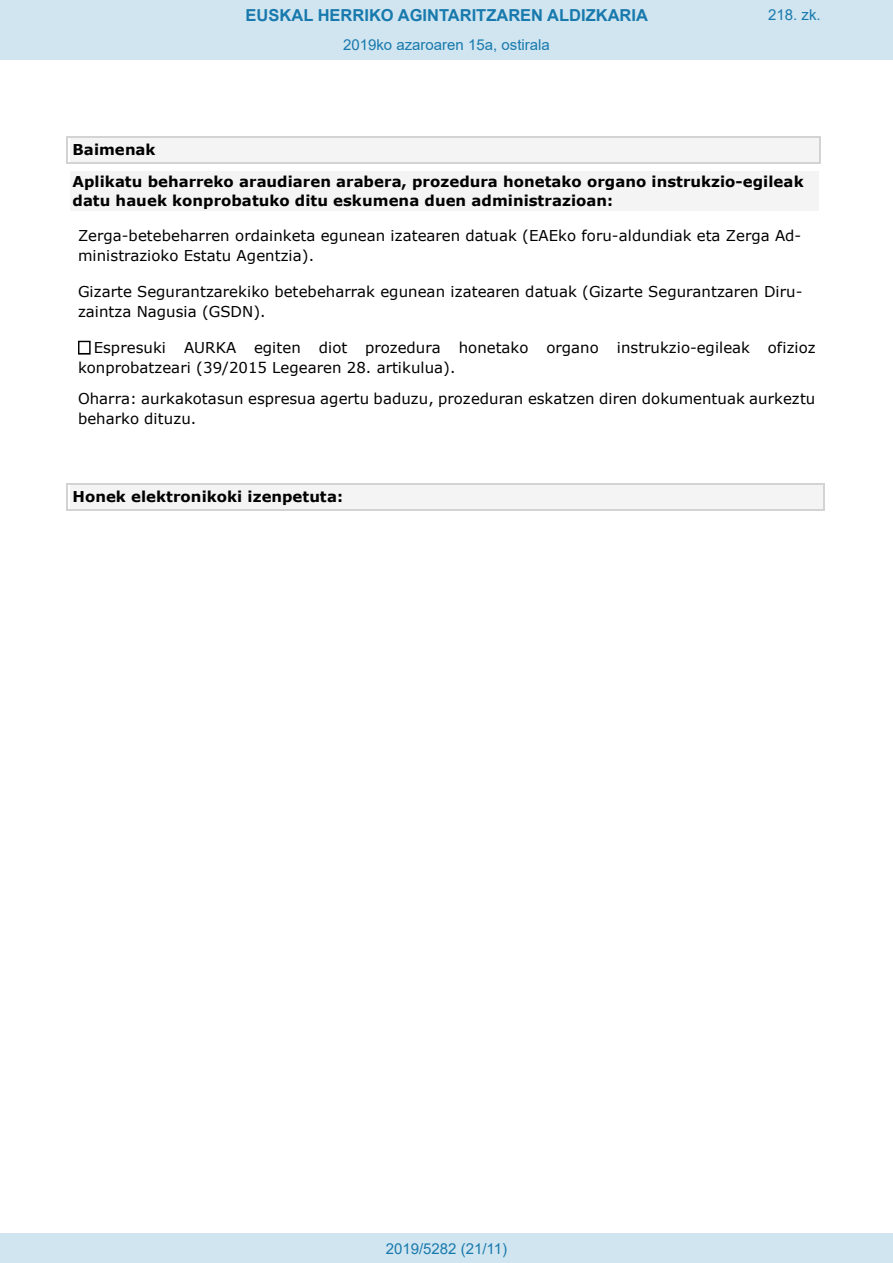
<style>
.page{position:relative;width:893px;height:1263px;background:#fff}
.page>*{position:absolute;margin:0;border:0;box-sizing:border-box;transform-origin:0 0}
.t1{font:700 16.5px "Arial";color:#1879ad}
.t2{font:15px/19.6px "Verdana";letter-spacing:.005em;color:#000}
.t3{font:700 15px/31.3px "Verdana";color:#000}
.Paginacion_Centro{font:15px "Arial";color:#1879ad}
</style>
<div class="page">
<div style="left:70px;top:137px;width:749px;height:26px;background:#f4f4f4"></div>
<hr style="left:68px;top:136px;width:751px;height:1px;background:#d3d3d3">
<hr style="left:68px;top:163px;width:751px;height:1px;background:#d3d3d3">
<hr style="left:66px;top:137px;width:2px;height:26px;background:#d3d3d3">
<svg style="left:819px;top:136px;width:1px;height:28px"></svg>
<div style="left:70px;top:172px;width:749px;height:19px;background:#f4f4f4"></div>
<div style="left:70px;top:191px;width:749px;height:20px;background:#f4f4f4"></div>
<div style="left:70px;top:484px;width:753px;height:26px;background:#f4f4f4"></div>
<hr style="left:68px;top:483px;width:755px;height:1px;background:#d3d3d3">
<hr style="left:68px;top:510px;width:755px;height:1px;background:#d3d3d3">
<hr style="left:66px;top:484px;width:2px;height:26px;background:#d3d3d3">
<svg style="left:823px;top:483px;width:1px;height:28px"></svg>
<svg style="left:78px;top:341px;width:13px;height:14px"></svg>
<div style="left:0;top:0;width:893px;height:60px;background:#d0e5f0"></div>
<div style="left:0;top:1233px;width:893px;height:30px;background:#d0e5f0"></div>
<p class="t1" style="left:246px;top:3px;width:404px">EUSKAL HERRIKO AGINTARITZAREN ALDIZKARIA</p>
<p class="Paginacion_Centro" style="left:768px;top:5px;width:54px">218. zk.</p>
<p class="Paginacion_Centro" style="left:343px;top:35px;width:208px">2019ko azaroaren 15a, ostirala</p>
<p class="t3" style="left:73px;top:134px;width:733px">Baimenak<br>Aplikatu beharreko araudiaren arabera, prozedura honetako organo instrukzio-egileak</p>
<p class="t3" style="left:73px;top:185px;width:542px">datu hauek konprobatuko ditu eskumena duen administrazioan:</p>
<p class="t2" style="left:78px;top:226px;width:725px">Zerga-betebeharren ordainketa egunean izatearen datuak (EAEko foru-aldundiak eta Zerga Ad&shy;ministrazioko Estatu Agentzia).</p>
<p class="t2" style="left:78px;top:282px;width:726px">Gizarte Segurantzarekiko betebeharrak egunean izatearen datuak (Gizarte Segurantzaren Diru&shy;zaintza Nagusia (GSDN).</p>
<p class="t2" style="left:78px;top:337px;width:739px;text-indent:16px">Espresuki AURKA egiten diot prozedura honetako organo instrukzio-egileak ofizioz konprobatzeari (39/2015 Legearen 28. artikulua).</p>
<p class="t2" style="left:78px;top:389px;width:739px">Oharra: aurkakotasun espresua agertu baduzu, prozeduran eskatzen diren dokumentuak aurkeztu beharko dituzu.</p>
<p class="t3" style="left:73px;top:481px;width:272px">Honek elektronikoki izenpetuta:</p>
<p class="Paginacion_Centro" style="left:386px;top:1238px;width:123px">2019/5282 (21/11)</p>
</div>
